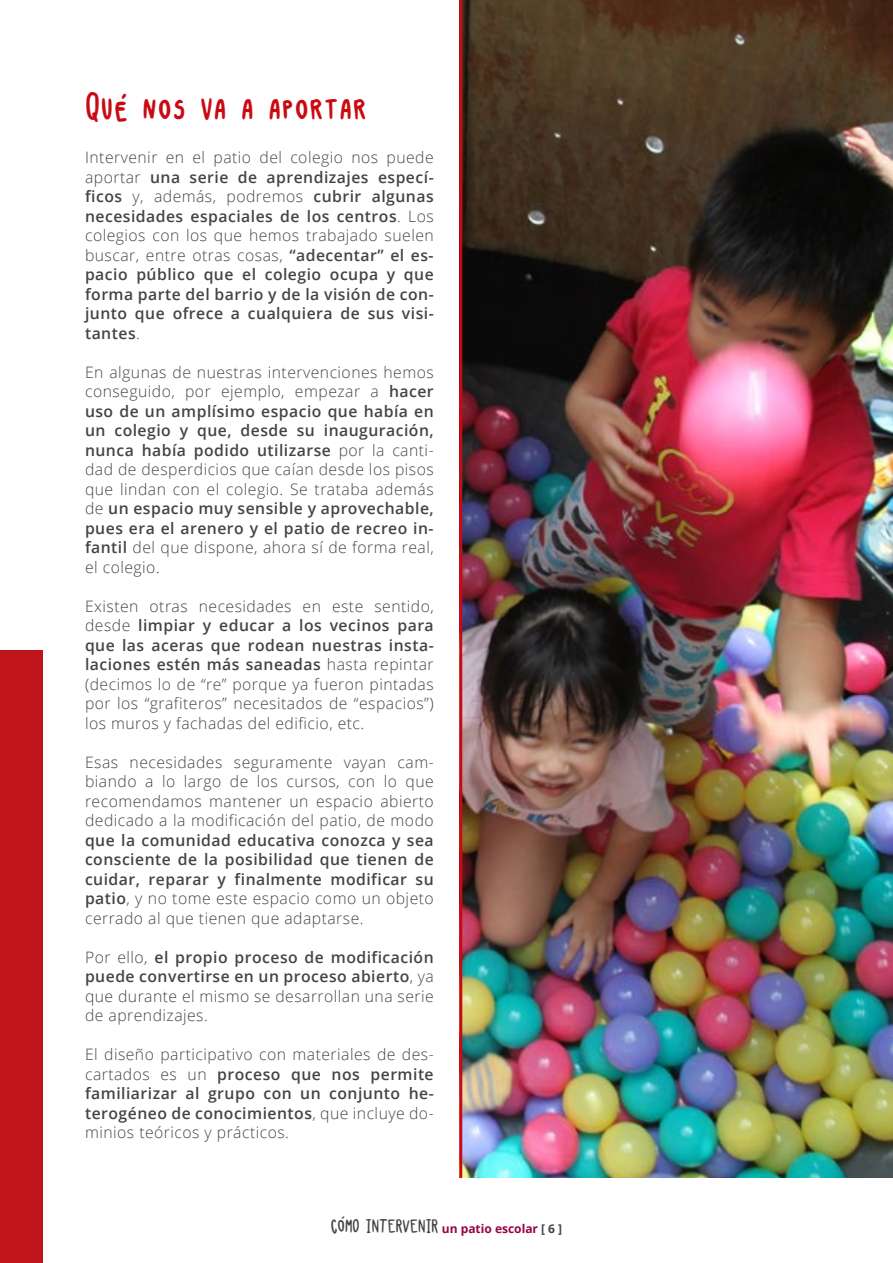
<style>
.page{position:relative;width:893px;height:1263px;background:#fff}
.page>*{position:absolute;margin:0;border:0;box-sizing:border-box;transform-origin:0 0}
.t1{font:45px "Kap";letter-spacing:.02em;color:#cb0912}
.t2{font:21px "Kap";color:#444}
.t3{font:300 15.75px/19.5px "Open Sans";letter-spacing:.03em;color:#444;text-align:justify}
.t4{font:600 15.75px/19.5px "Open Sans";letter-spacing:.03em;color:#444;text-align:justify}
.s1{font-weight:300}
.s2{font-weight:600}
.s3{font-family:"Open Sans";font-weight:700;font-size:12px;color:#960447}
.s4{font-family:"Open Sans";font-weight:700;font-size:12px}
</style>
<div class="page">
<div style="left:0;top:651px;width:43px;height:612px;background:#bf1419"></div>
<img style="left:462px;top:0;width:431px;height:1178px">
<hr style="left:459px;top:0;width:3px;height:1178px;background:#cb0912">
<h1 class="t1" style="left:85px;top:84px;width:283px">Qué nos va a aportar</h1>
<p class="t4" style="left:85px;top:147px;width:350px"><span class="s1">Intervenir en el patio del colegio nos puede aportar</span> una serie de aprendizajes especí&shy;ficos <span class="s1">y, además, podremos</span> cubrir algunas necesidades espaciales de los centros<span class="s1">. Los colegios con los que hemos trabajado suelen buscar, entre otras cosas,</span> “adecentar” el es&shy;pacio público que el colegio ocupa y que forma parte del barrio y de la visión de con&shy;junto que ofrece a cualquiera de sus visi&shy;tantes<span class="s1">.</span></p>
<p class="t3" style="left:85px;top:362px;width:350px">En algunas de nuestras intervenciones hemos conseguido, por ejemplo, empezar a <span class="s2">hacer uso de un amplísimo espacio que había en un colegio y que, desde su inauguración, nunca había podido utilizarse</span> por la canti&shy;dad de desperdicios que caían desde los pisos que lindan con el colegio. Se trataba además de <span class="s2">un espacio muy sensible y aprovechable, pues era el arenero y el patio de recreo in&shy;fantil</span> del que dispone, ahora sí de forma real, el colegio.</p>
<p class="t3" style="left:85px;top:596px;width:350px">Existen otras necesidades en este sentido, desde <span class="s2">limpiar y educar a los vecinos para que las aceras que rodean nuestras insta&shy;laciones estén más saneadas</span> hasta repintar (decimos lo de “re” porque ya fueron pintadas por los “grafiteros” necesitados de “espacios”) los muros y fachadas del edificio, etc.</p>
<p class="t3" style="left:85px;top:752px;width:350px">Esas necesidades seguramente vayan cam&shy;biando a lo largo de los cursos, con lo que recomendamos mantener un espacio abierto dedicado a la modificación del patio, de modo</p>
<p class="t4" style="left:85px;top:830px;width:350px">que la comunidad educativa conozca y sea consciente de la posibilidad que tienen de cuidar, reparar y finalmente modificar su patio<span class="s1">, y no tome este espacio como un objeto cerrado al que tienen que adaptarse.</span></p>
<p class="t3" style="left:85px;top:947px;width:350px">Por ello, <span class="s2">el propio proceso de modificación puede convertirse en un proceso abierto</span>, ya que durante el mismo se desarrollan una serie de aprendizajes.</p>
<p class="t3" style="left:85px;top:1044px;width:350px">El diseño participativo con materiales de des&shy;cartados es un <span class="s2">proceso que nos permite familiarizar al grupo con un conjunto he&shy;terogéneo de conocimientos</span>, que incluye do&shy;minios teóricos y prácticos.</p>
<h2 class="t2" style="left:331px;top:1216px;width:233px">CÓMO INTERVENIR <span class="s3">un patio escolar</span> <span class="s4">[ 6 ]</span></h2>
</div>
